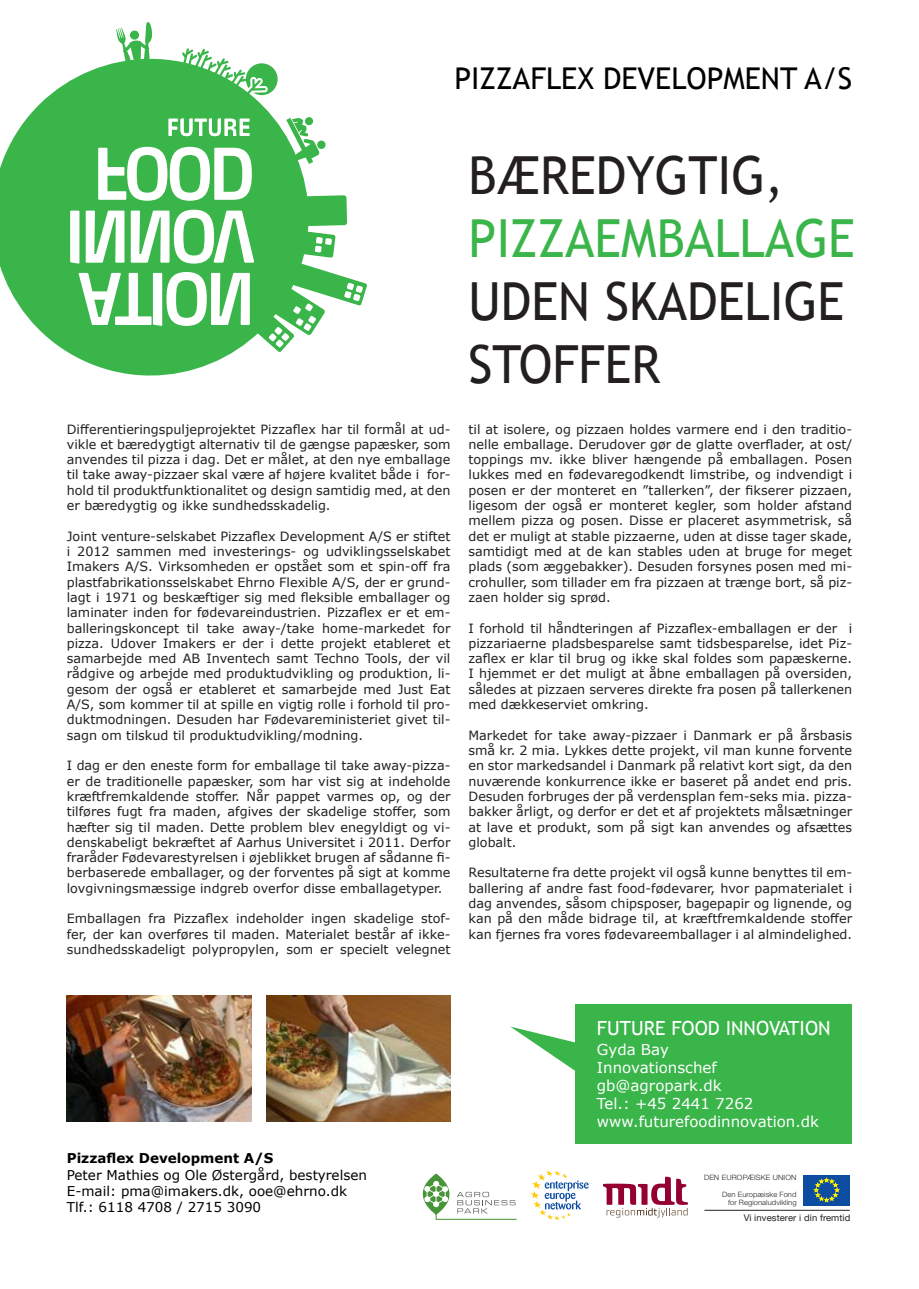
<style>
.page{position:relative;width:919px;height:1289px;background:#fff}
.page>*{position:absolute;margin:0;border:0;box-sizing:border-box;transform-origin:0 0}
.t1{font:52.5px/63px "Trebuchet MS";color:#231f20;scale:.95 1}
.t2{font:30px "Trebuchet MS";color:#000}
.t3{font:19.5px "Trebuchet MS";color:#fff}
.t4{font:15px "Verdana";color:#fff}
.t5{font:13.5px "Verdana";color:#000}
.t6{font:700 13.5px "Verdana";color:#000}
.t7{font:12.75px/15.3px "Verdana";color:#231f20;text-align:justify}
.t8{font:9.15px "Helvetica Neue";letter-spacing:.01em;color:#231f20}
.t9{font:300 7.35px/7.9px "Helvetica Neue";letter-spacing:.01em;color:#231f20;text-align:right}
.s1{color:#3ab54a}
</style>
<div class="page">
<svg style="left:0;top:58px;width:272px;height:317px;fill:#3ab54a"></svg>
<svg style="left:116px;top:22px;width:36px;height:43px"></svg>
<svg style="left:70px;top:116px;width:297px;height:236px"></svg>
<svg style="left:181px;top:48px;width:97px;height:50px"></svg>
<svg style="left:510px;top:1026px;width:65px;height:45px"></svg>
<div style="left:575px;top:1003px;width:277px;height:140px;background:#3ab54a"></div>
<svg style="left:603px;top:1176px;width:85px;height:41px"></svg>
<hr style="left:436px;top:1218px;width:80px;height:1px;background:#479536">
<svg style="left:423px;top:1173px;width:92px;height:46px"></svg>
<svg style="left:530px;top:1170px;width:58px;height:50px"></svg>
<img style="left:67px;top:995px;width:184px;height:126px">
<img style="left:266px;top:995px;width:184px;height:126px">
<div style="left:801px;top:1173px;width:50px;height:34px;border:4px solid #fff"></div>
<div style="left:803px;top:1174px;width:46px;height:31px;background:#0d4da1"></div>
<svg style="left:813px;top:1178px;width:26px;height:23px"></svg>
<hr style="left:704px;top:1209px;width:145px;height:1px;background:#231f20">
<p class="t2" style="left:454px;top:59px;width:399px">PIZZAFLEX DEVELOPMENT A/S</p>
<p class="t7" style="left:67px;top:421px;width:385px">Differentieringspuljeprojektet Pizzaflex har til formål at ud&shy;vikle et bæredygtigt alternativ til de gængse papæsker, som anvendes til pizza i dag. Det er målet, at den nye emballage til take away-pizzaer skal være af højere kvalitet både i for&shy;hold til produktfunktionalitet og design samtidig med, at den er bæredygtig og ikke sundhedsskadelig.</p>
<p class="t7" style="left:67px;top:528px;width:385px">Joint venture-selskabet Pizzaflex Development A/S er stiftet i 2012 sammen med investerings- og udviklingsselskabet Imakers A/S. Virksomheden er opstået som et spin-off fra plastfabrikationsselskabet Ehrno Flexible A/S, der er grund&shy;lagt i 1971 og beskæftiger sig med fleksible emballager og laminater inden for fødevareindustrien. Pizzaflex er et em&shy;balleringskoncept til take away-/take home-markedet for pizza. Udover Imakers er der i dette projekt etableret et samarbejde med AB Inventech samt Techno Tools, der vil rådgive og arbejde med produktudvikling og produktion, li&shy;gesom der også er etableret et samarbejde med Just Eat A/S, som kommer til at spille en vigtig rolle i forhold til pro&shy;duktmodningen. Desuden har Fødevareministeriet givet til&shy;sagn om tilskud til produktudvikling/modning.</p>
<p class="t7" style="left:67px;top:757px;width:385px">I dag er den eneste form for emballage til take away-pizza&shy;er de traditionelle papæsker, som har vist sig at indeholde kræftfremkaldende stoffer. Når pappet varmes op, og der tilføres fugt fra maden, afgives der skadelige stoffer, som hæfter sig til maden. Dette problem blev enegyldigt og vi&shy;denskabeligt bekræftet af Aarhus Universitet i 2011. Derfor fraråder Fødevarestyrelsen i øjeblikket brugen af sådanne fi&shy;berbaserede emballager, og der forventes på sigt at komme lovgivningsmæssige indgreb overfor disse emballagetyper.</p>
<p class="t7" style="left:67px;top:910px;width:385px">Emballagen fra Pizzaflex indeholder ingen skadelige stof&shy;fer, der kan overføres til maden. Materialet består af ikke&shy;sundhedsskadeligt polypropylen, som er specielt velegnet</p>
<p class="t1" style="left:468px;top:143px;width:333px">BÆREDYGTIG,</p>
<p class="t1" style="left:468px;top:206px;width:408px"><span class="s1">PIZZAEMBALLAGE<br></span>UDEN SKADELIGE<br>STOFFER</p>
<p class="t7" style="left:468px;top:421px;width:385px">til at isolere, og pizzaen holdes varmere end i den traditio&shy;nelle emballage. Derudover gør de glatte overflader, at ost/ toppings mv. ikke bliver hængende på emballagen. Posen lukkes med en fødevaregodkendt limstribe, og indvendigt i posen er der monteret en ”tallerken”, der fikserer pizzaen, ligesom der også er monteret kegler, som holder afstand mellem pizza og posen. Disse er placeret asymmetrisk, så det er muligt at stable pizzaerne, uden at disse tager skade, samtidigt med at de kan stables uden at bruge for meget plads (som æggebakker). Desuden forsynes posen med mi&shy;crohuller, som tillader em fra pizzaen at trænge bort, så piz&shy;zaen holder sig sprød.</p>
<p class="t7" style="left:468px;top:620px;width:385px">I forhold til håndteringen af Pizzaflex-emballagen er der i pizzariaerne pladsbesparelse samt tidsbesparelse, idet Piz&shy;zaflex er klar til brug og ikke skal foldes som papæskerne.<br>I hjemmet er det muligt at åbne emballagen på oversiden, således at pizzaen serveres direkte fra posen på tallerkenen med dækkeserviet omkring.</p>
<p class="t7" style="left:468px;top:727px;width:385px">Markedet for take away-pizzaer i Danmark er på årsbasis små kr. 2 mia. Lykkes dette projekt, vil man kunne forvente en stor markedsandel i Danmark på relativt kort sigt, da den nuværende konkurrence ikke er baseret på andet end pris.<br>Desuden forbruges der på verdensplan fem-seks mia. pizza&shy;bakker årligt, og derfor er det et af projektets målsætninger at lave et produkt, som på sigt kan anvendes og afsættes globalt.</p>
<p class="t7" style="left:468px;top:865px;width:385px">Resultaterne fra dette projekt vil også kunne benyttes til em&shy;ballering af andre fast food-fødevarer, hvor papmaterialet i dag anvendes, såsom chipsposer, bagepapir og lignende, og kan på den måde bidrage til, at kræftfremkaldende stoffer kan fjernes fra vores fødevareemballager i al almindelighed.</p>
<p class="t6" style="left:67px;top:1148px;width:208px">Pizzaflex Development A/S</p>
<p class="t5" style="left:67px;top:1165px;width:302px">Peter Mathies og Ole Østergård, bestyrelsen</p>
<p class="t5" style="left:67px;top:1181px;width:282px">E-mail: pma@imakers.dk, ooe@ehrno.dk</p>
<p class="t5" style="left:67px;top:1197px;width:196px">Tlf.: 6118 4708 / 2715 3090</p>
<p class="t3" style="left:597px;top:1015px;width:235px">FUTURE FOOD INNOVATION</p>
<p class="t4" style="left:597px;top:1039px;width:74px">Gyda Bay</p>
<p class="t4" style="left:597px;top:1057px;width:121px">Innovationschef</p>
<p class="t4" style="left:597px;top:1075px;width:126px">gb@agropark.dk</p>
<p class="t4" style="left:597px;top:1093px;width:158px">Tel.: +45 2441 7262</p>
<p class="t4" style="left:597px;top:1111px;width:224px">www.futurefoodinnovation.dk</p>
<p class="t9" style="left:704px;top:1173px;width:94px">DEN EUROPÆISKE UNION</p>
<p class="t9" style="left:722px;top:1190px;width:76px">Den Europæiske Fond for Regionaludvikling</p>
<p class="t8" style="left:743px;top:1212px;width:108px">Vi investerer i din fremtid</p>
</div>
